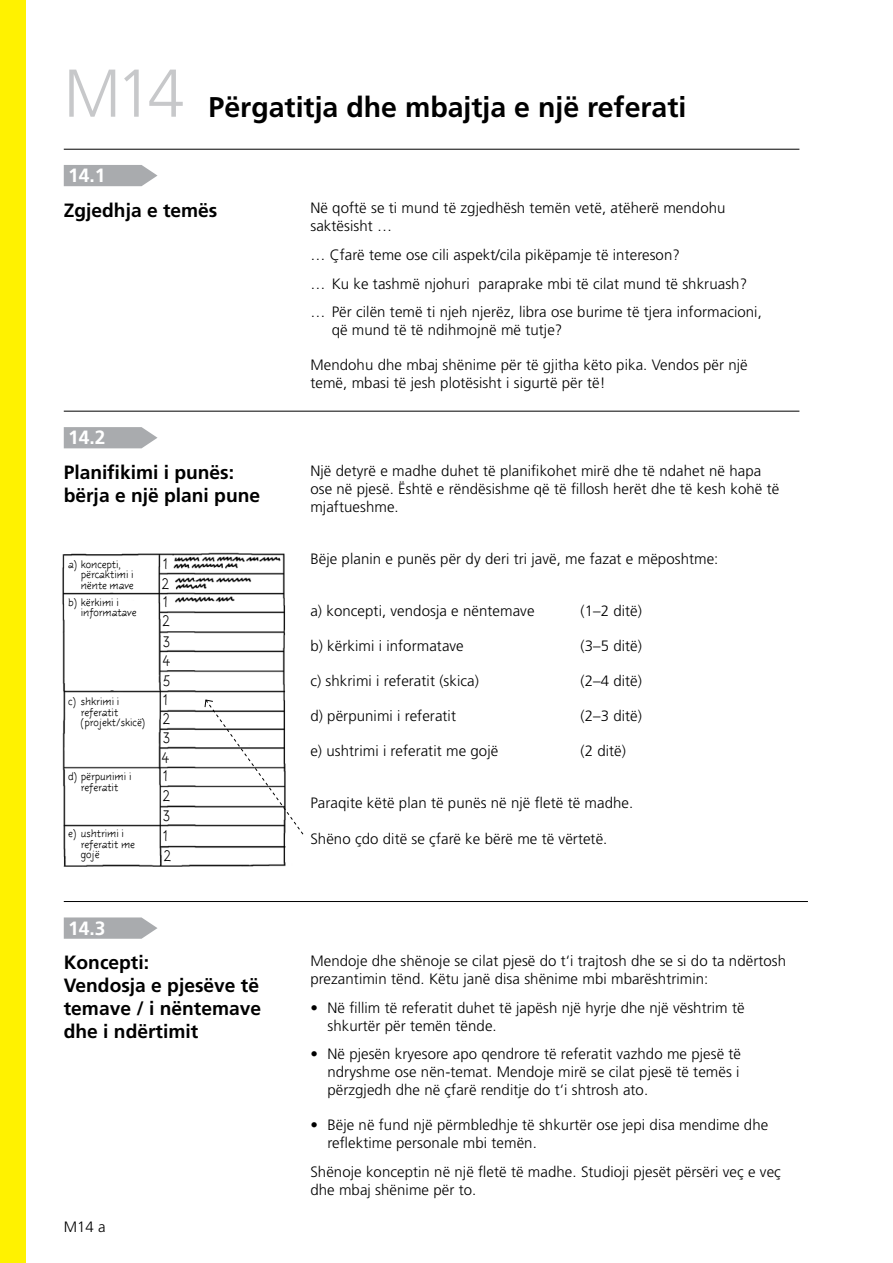
<style>
.page{position:relative;width:893px;height:1263px;background:#fff}
.page>*{position:absolute;margin:0;border:0;box-sizing:border-box;transform-origin:0 0}
.t1{font:300 67.5px "Frutiger";color:#c7c8ca;scale:.95 1}
.t2{font:700 28.5px "Frutiger";color:#000}
.t3{font:700 19.2px/23.1px "Frutiger LT Pro";color:#000}
.t4{font:700 19.2px "Frutiger LT Pro";color:#fff}
.t5{font:16.5px "Rattlescript Light Tf";color:#000;scale:.9 1}
.t6{font:300 15px/18px "Frutiger";letter-spacing:.005em;color:#000}
.t7{font:300 15px/18px "Frutiger LT Pro";letter-spacing:.005em;color:#000}
.t8{font:12px/10.5px "Rattlescript Light Tf";letter-spacing:.005em;color:#000;scale:.9 1}
</style>
<div class="page">
<img style="left:62px;top:552px;width:224px;height:315px">
<hr style="left:64px;top:149px;width:735px;height:1px;background:#000">
<svg style="left:64px;top:165px;width:94px;height:21px;background:#b0b2b5"></svg>
<hr style="left:64px;top:411px;width:735px;height:1px;background:#000">
<svg style="left:64px;top:427px;width:94px;height:21px;background:#b0b2b5"></svg>
<hr style="left:64px;top:901px;width:744px;height:1px;background:#000">
<svg style="left:64px;top:917px;width:94px;height:22px;background:#b3b5b7"></svg>
<svg style="left:204px;top:699px;width:100px;height:136px"></svg>
<div style="left:0;top:0;width:26px;height:1263px;background:#fff200"></div>
<h1 class="t1" style="left:64px;top:55px;width:129px">M14</h1>
<p class="t4" style="left:68px;top:164px;width:39px">14.1</p>
<h2 class="t2" style="left:209px;top:91px;width:479px">Përgatitja dhe mbajtja e një referati</h2>
<p class="t3" style="left:64px;top:198px;width:155px">Zgjedhja e temës</p>
<p class="t4" style="left:68px;top:426px;width:39px">14.2</p>
<p class="t3" style="left:64px;top:461px;width:198px">Planifikimi i punës: bërja e një plani pune</p>
<p class="t8" style="left:81px;top:559px;width:60px;text-indent:-13px">a) koncepti, përcaktimi i nënte mave</p>
<p class="t8" style="left:81px;top:597px;width:63px;text-indent:-13px">b) kërkimi i informatave</p>
<p class="t8" style="left:81px;top:696px;width:74px;text-indent:-13px">c) shkrimi i referatit (projekt/skicë)</p>
<p class="t8" style="left:68px;top:772px;width:72px;text-align:center">d) përpunimi i referatit</p>
<p class="t8" style="left:81px;top:829px;width:62px;text-indent:-13px">e) ushtrimi i referatit me gojë</p>
<p class="t5" style="left:162px;top:555px;width:10px">1</p>
<p class="t5" style="left:162px;top:593px;width:10px">1</p>
<p class="t5" style="left:162px;top:574px;width:10px">2</p>
<p class="t5" style="left:163px;top:612px;width:10px">2</p>
<p class="t5" style="left:163px;top:632px;width:10px">3</p>
<p class="t5" style="left:163px;top:652px;width:10px">4</p>
<p class="t5" style="left:163px;top:672px;width:10px">5</p>
<p class="t5" style="left:162px;top:691px;width:10px">1</p>
<p class="t5" style="left:163px;top:710px;width:10px">2</p>
<p class="t5" style="left:163px;top:729px;width:10px">3</p>
<p class="t5" style="left:162px;top:748px;width:10px">4</p>
<p class="t5" style="left:162px;top:767px;width:10px">1</p>
<p class="t5" style="left:163px;top:787px;width:10px">2</p>
<p class="t5" style="left:163px;top:807px;width:10px">3</p>
<p class="t5" style="left:162px;top:827px;width:10px">1</p>
<p class="t5" style="left:164px;top:847px;width:10px">2</p>
<p class="t4" style="left:68px;top:917px;width:39px">14.3</p>
<p class="t3" style="left:64px;top:951px;width:199px">Koncepti:<br>Vendosja e pjesëve të temave / i nëntemave dhe i ndërtimit</p>
<p class="t6" style="left:64px;top:1218px;width:43px">M14 a</p>
<p class="t7" style="left:310px;top:199px;width:417px">Në qoftë se ti mund të zgjedhësh temën vetë, atëherë mendohu saktësisht …</p>
<p class="t7" style="left:310px;top:241px;width:438px;line-height:28.7px">… Çfarë teme ose cili aspekt/cila pikëpamje të intereson?<br>… Ku ke tashmë njohuri paraprake mbi të cilat mund të shkruash?</p>
<p class="t6" style="left:332px;top:303px;width:432px;text-indent:-21px">… Për cilën temë ti njeh njerëz, libra ose burime të tjera informacioni, që mund të të ndihmojnë më tutje?</p>
<p class="t7" style="left:310px;top:356px;width:439px">Mendohu dhe mbaj shënime për të gjitha këto pika. Vendos për një temë, mbasi të jesh plotësisht i sigurtë për të!</p>
<p class="t6" style="left:310px;top:462px;width:470px">Një detyrë e madhe duhet të planifikohet mirë dhe të ndahet në hapa ose në pjesë. Është e rëndësishme që të fillosh herët dhe të kesh kohë të mjaftueshme.</p>
<p class="t6" style="left:310px;top:550px;width:410px">Bëje planin e punës për dy deri tri javë, me fazat e mëposhtme:</p>
<p class="t6" style="left:310px;top:602px;width:226px">a) koncepti, vendosja e nëntemave</p>
<p class="t6" style="left:580px;top:602px;width:63px">(1–2 ditë)</p>
<p class="t6" style="left:310px;top:637px;width:155px">b) kërkimi i informatave</p>
<p class="t6" style="left:580px;top:637px;width:63px">(3–5 ditë)</p>
<p class="t6" style="left:310px;top:672px;width:170px">c) shkrimi i referatit (skica)</p>
<p class="t6" style="left:580px;top:672px;width:63px">(2–4 ditë)</p>
<p class="t6" style="left:310px;top:707px;width:147px">d) përpunimi i referatit</p>
<p class="t6" style="left:580px;top:707px;width:63px">(2–3 ditë)</p>
<p class="t6" style="left:310px;top:742px;width:189px">e) ushtrimi i referatit me gojë</p>
<p class="t6" style="left:580px;top:742px;width:47px">(2 ditë)</p>
<p class="t7" style="left:310px;top:794px;width:324px">Paraqite këtë plan të punës në një fletë të madhe.</p>
<p class="t7" style="left:310px;top:830px;width:299px">Shëno çdo ditë se çfarë ke bërë me të vërtetë.</p>
<p class="t7" style="left:310px;top:952px;width:477px">Mendoje dhe shënoje se cilat pjesë do t‘i trajtosh dhe se si do ta ndërtosh prezantimin tënd. Këtu janë disa shënime mbi mbarështrimin:</p>
<p class="t6" style="left:327px;top:998px;width:419px;text-indent:-17px">• Në fillim të referatit duhet të japësh një hyrje dhe një vështrim të shkurtër për temën tënde.</p>
<p class="t6" style="left:327px;top:1045px;width:415px;text-align:justify;text-indent:-17px">• Në pjesën kryesore apo qendrore të referatit vazhdo me pjesë të ndryshme ose nën-temat. Mendoje mirë se cilat pjesë të temës i përzgjedh dhe në çfarë renditje do t‘i shtrosh ato.</p>
<p class="t6" style="left:327px;top:1116px;width:442px;text-indent:-17px">• Bëje në fund një përmbledhje të shkurtër ose jepi disa mendime dhe reflektime personale mbi temën.</p>
<p class="t7" style="left:310px;top:1163px;width:472px">Shënoje konceptin në një fletë të madhe. Studioji pjesët përsëri veç e veç dhe mbaj shënime për to.</p>
</div>
